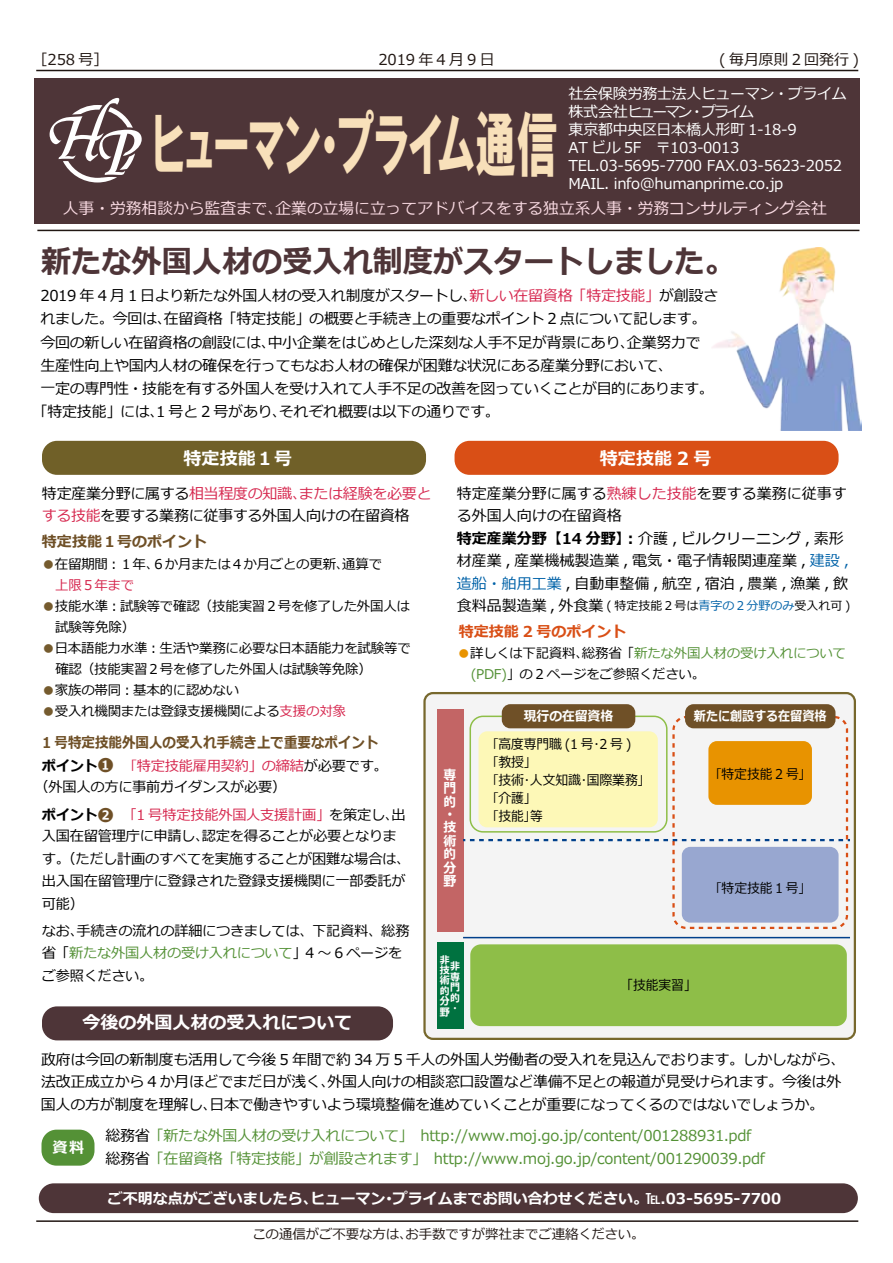
<style>
.page{position:relative;width:893px;height:1263px;background:#fff}
.page>*{position:absolute;margin:0;border:0;box-sizing:border-box;transform-origin:0 0}
.t1{font:72px "HGP Soei Kakugothic UB";color:#f8e0ba;scale:.58 1}
.t2{font:700 31.5px "Meiryo";color:#4e3538;scale:.96 1}
.t3{font:700 18px "Meiryo";color:#fff}
.t4{font:15.75px "Meiryo";color:#fadbe3}
.t5{font:15px/22.5px "Meiryo";letter-spacing:-.02em;color:#000}
.t6{font:15px/22.5px "Meiryo";letter-spacing:-.02em;color:#549136}
.t7{font:15px/18px "Meiryo";letter-spacing:-.02em;color:#fff}
.t8{font:15px/22.5px "Meiryo";color:#000}
.t9{font:700 15px "Meiryo";color:#fff}
.t10{font:700 15px "Meiryo";color:#6f5027;scale:.9 1}
.t11{font:15px "Meiryo";letter-spacing:-.005em;color:#211713}
.t12{font:700 15px "Meiryo";color:#6f5027}
.t13{font:700 15px "Meiryo";color:#d94f16}
.t14{font:15px "Meiryo";letter-spacing:.205em;color:#211713}
.t15{font:14.25px/22.2px "Meiryo";letter-spacing:-.02em;color:#000}
.t16{font:13.5px/21px "Meiryo";letter-spacing:-.02em;color:#000}
.t17{font:13.5px/18px "Meiryo";letter-spacing:-.02em;color:#000;scale:.95 1}
.t18{font:13.5px "Meiryo";letter-spacing:-.015em;color:#211713}
.t19{font:700 13.5px/13.2px "Meiryo";letter-spacing:-.005em;color:#fff;scale:.95 1}
.t20{font:700 13.5px "Meiryo";letter-spacing:-.005em;color:#fff;scale:.9 1}
.t21{font:12px "Meiryo";color:#000}
.t22{font:700 10.5px/10.4px "Meiryo";color:#fff;text-align:justify;scale:.95 1}
.s1{color:#d6284f}
.s2{color:#755b2e}
.s3{font-weight:700}
.s4{font-weight:700;font-size:16.5px;color:#6f5027}
.s5{color:#549136}
.s6{color:#0062a8}
.s7{font-size:15px}
.s8{color:#e89300}
.s9{color:#000}
</style>
<div class="page">
<hr style="left:36px;top:1220px;width:822px;height:2px;background:#211713">
<div style="left:34px;top:78px;width:826px;height:145px;background:#4e3538"></div>
<hr style="left:37px;top:230px;width:822px;height:1px;background:#211713">
<hr style="left:36px;top:70px;width:822px;height:1px;background:#211713">
<svg style="left:50px;top:98px;width:92px;height:84px"></svg>
<div style="left:39px;top:1183px;width:819px;height:30px;background:#4e3538;border-radius:15px"></div>
<img style="left:712px;top:247px;width:149px;height:183px">
<div style="left:42px;top:1006px;width:351px;height:34px;background:#4e3538;border-radius:15px"></div>
<div style="left:42px;top:441px;width:384px;height:34px;background:#706028;border-radius:15px"></div>
<div style="left:454px;top:441px;width:384px;height:34px;background:#d94f16;border-radius:15px"></div>
<div style="left:42px;top:1130px;width:52px;height:36px;background:#549136;border-radius:15px"></div>
<div style="left:424px;top:693px;width:431px;height:346px;background:#f4f4f4;border-radius:9px"></div>
<div style="left:423px;top:692px;width:433px;height:348px;border:2px solid #77682d;border-radius:9px"></div>
<div style="left:437px;top:710px;width:26px;height:222px;background:#c36565"></div>
<div style="left:437px;top:942px;width:26px;height:86px;background:#007240"></div>
<div style="left:470px;top:944px;width:377px;height:82px;background:#8ebe48;border-radius:11px"></div>
<div style="left:708px;top:741px;width:104px;height:64px;background:#e89300;border-radius:9px"></div>
<div style="left:682px;top:847px;width:156px;height:76px;background:#98a7d0;border-radius:9px"></div>
<div style="left:478px;top:731px;width:180px;height:96px;background:#fdf8b7;border-radius:9px"></div>
<div style="left:470px;top:716px;width:198px;height:117px;border:2px solid #8ebe48;border-radius:13px"></div>
<div style="left:672px;top:716px;width:176px;height:213px;border:2px dashed #d94f16;border-radius:13px"></div>
<svg style="left:463px;top:839px;width:387px;height:2px"></svg>
<hr style="left:463px;top:937px;width:387px;height:1px;background:#00408b">
<div style="left:502px;top:704px;width:133px;height:24px;background:#6f5027;border-radius:9px"></div>
<div style="left:685px;top:704px;width:150px;height:24px;background:#6f5027;border-radius:9px"></div>
<p class="t11" style="left:33px;top:49px;width:77px">［258 号］</p>
<p class="t14" style="left:378px;top:49px;width:118px">2019年4月9日</p>
<p class="t11" style="left:719px;top:49px;width:141px">( 毎月原則 2 回発行 )</p>
<p class="t7" style="left:568px;top:86px;width:280px">社会保険労務士法人ヒューマン・プライム株式会社ヒューマン・プライム<br>東京都中央区日本橋人形町 1-18-9<br>AT ビル 5F　〒103-0013<br>TEL.03-5695-7700 FAX.03-5623-2052</p>
<h1 class="t1" style="left:153px;top:108px;width:700px">ヒューマン・プライム通信</h1>
<p class="t7" style="left:568px;top:176px;width:216px">MAIL. info@humanprime.co.jp</p>
<p class="t4" style="left:63px;top:198px;width:765px">人事・労務相談から監査まで､企業の立場に立ってアドバイスをする独立系人事・労務コンサルティング会社</p>
<h2 class="t2" style="left:41px;top:239px;width:724px">新たな外国人材の受入れ制度がスタートしました。</h2>
<p class="t5" style="left:40px;top:285px;width:679px">2019 年 4 月 1 日より新たな外国人材の受入れ制度がスタートし､<span class="s1">新しい在留資格「特定技能」</span>が創設さ</p>
<p class="t5" style="left:40px;top:309px;width:667px">れました。今回は､在留資格「特定技能」の概要と手続き上の重要なポイント 2 点について記します。</p>
<p class="t5" style="left:40px;top:332px;width:662px">今回の新しい在留資格の創設には､中小企業をはじめとした深刻な人手不足が背景にあり､企業努力で</p>
<p class="t5" style="left:40px;top:355px;width:626px">生産性向上や国内人材の確保を行ってもなお人材の確保が困難な状況にある産業分野において､</p>
<p class="t5" style="left:40px;top:378px;width:675px">一定の専門性・技能を有する外国人を受け入れて人手不足の改善を図っていくことが目的にあります。</p>
<p class="t5" style="left:33px;top:402px;width:468px">「特定技能」には､1 号と 2 号があり､それぞれ概要は以下の通りです。</p>
<p class="t3" style="left:184px;top:445px;width:110px">特定技能１号</p>
<p class="t3" style="left:600px;top:445px;width:113px">特定技能 2 号</p>
<p class="t5" style="left:42px;top:483px;width:391px">特定産業分野に属する<span class="s1">相当程度の知識､または経験を必要とする技能</span>を要する業務に従事する外国人向けの在留資格</p>
<p class="t16" style="left:55px;top:554px;width:328px;text-indent:-14px"><span class="s2">●</span>在留期間︓１年､６か月または４か月ごとの更新､通算で<span class="s1">上限５年まで</span></p>
<p class="t16" style="left:42px;top:597px;width:370px"><span class="s2">●</span>技能水準︓試験等で確認（技能実習２号を修了した外国人は　試験等免除）</p>
<p class="t16" style="left:42px;top:639px;width:371px"><span class="s2">●</span>日本語能力水準︓生活や業務に必要な日本語能力を試験等で　確認（技能実習２号を修了した外国人は試験等免除）</p>
<p class="t16" style="left:42px;top:681px;width:199px"><span class="s2">●</span>家族の帯同︓基本的に認めない</p>
<p class="t16" style="left:42px;top:702px;width:306px"><span class="s2">●</span>受入れ機関または登録支援機関による<span class="s1">支援の対象</span></p>
<p class="t12" style="left:42px;top:531px;width:166px">特定技能１号のポイント</p>
<p class="t10" style="left:42px;top:732px;width:375px">1 号特定技能外国人の受入れ手続き上で重要なポイント</p>
<p class="t15" style="left:35px;top:755px;width:355px;line-height:21.3px;text-indent:7px"><span class="s3">ポイント</span><span class="s4">❶　</span><span class="s1">｢特定技能雇用契約」の締結</span>が必要です。（外国人の方に事前ガイダンスが必要）</p>
<p class="t15" style="left:42px;top:804px;width:365px"><span class="s3">ポイント</span><span class="s4">❷　</span><span class="s1">「1 号特定技能外国人支援計画」</span>を策定し､出入国在留管理庁に申請し､認定を得ることが必要となります。（ただし計画のすべてを実施することが困難な場合は､出入国在留管理庁に登録された登録支援機関に一部委託が可能）</p>
<p class="t15" style="left:42px;top:920px;width:369px">なお､手続きの流れの詳細につきましては、下記資料、総務省「<span class="s5">新たな外国人材の受け入れについて</span>」4 ～ 6 ページをご参照ください。</p>
<p class="t3" style="left:82px;top:1009px;width:271px">今後の外国人材の受入れについて</p>
<p class="t8" style="left:457px;top:483px;width:394px">特定産業分野に属する<span class="s1">熟練した技能</span>を要する業務に従事する外国人向けの在留資格<br><span class="s3">特定産業分野【14 分野】︓</span>介護 , ビルクリーニング , 素形材産業 , 産業機械製造業 , 電気・電子情報関連産業 , <span class="s6">建設 ,造船・舶用工業</span> , 自動車整備 , 航空 , 宿泊 , 農業 , 漁業 , 飲</p>
<p class="t21" style="left:457px;top:597px;width:395px"><span class="s7">食料品製造業 , 外食業</span> ( 特定技能２号は<span class="s6">青字の２分野のみ</span>受入れ可 )</p>
<p class="t13" style="left:459px;top:621px;width:169px">特定技能 2 号のポイント</p>
<p class="t16" style="left:457px;top:643px;width:390px"><span class="s8">●</span>詳しくは下記資料､総務省「<span class="s5">新たな外国人材の受け入れについて　(PDF)</span>」の 2 ページをご参照ください。</p>
<p class="t19" style="left:444px;top:769px;width:15px">専門的･技術的分野</p>
<p class="t22" style="left:440px;top:955px;width:12px">非技術的分野</p>
<p class="t22" style="left:450px;top:962px;width:12px">非専門的・</p>
<p class="t19" style="left:524px;top:710px;width:96px">現行の在留資格</p>
<p class="t20" style="left:694px;top:706px;width:149px">新たに創設する在留資格</p>
<p class="t17" style="left:492px;top:736px;width:161px">｢高度専門職 (1 号･2 号 )<br>｢教授｣<br>｢技術･人文知識･国際業務｣｢介護｣<br>｢技能｣等</p>
<p class="t17" style="left:715px;top:766px;width:96px">｢特定技能 2 号｣</p>
<p class="t17" style="left:715px;top:879px;width:96px">｢特定技能 1 号｣</p>
<p class="t17" style="left:620px;top:976px;width:82px">「技能実習」</p>
<p class="t5" style="left:41px;top:1049px;width:802px">政府は今回の新制度も活用して今後 5 年間で約 34 万 5 千人の外国人労働者の受入れを見込んでおります。しかしながら､法改正成立から 4 か月ほどでまだ日が浅く､外国人向けの相談窓口設置など準備不足との報道が見受けられます。今後は外国人の方が制度を理解し､日本で働きやすいよう環境整備を進めていくことが重要になってくるのではないでしょうか。</p>
<p class="t6" style="left:41px;top:1125px;width:725px"><span class="s9">　　　　 総務省</span>「新たな外国人材の受け入れについて」　http://www.moj.go.jp/content/001288931.pdf<span class="s9">　　　　 総務省</span>「在留資格「特定技能」が創設されます」　http://www.moj.go.jp/content/001290039.pdf</p>
<p class="t9" style="left:52px;top:1137px;width:33px">資料</p>
<p class="t9" style="left:108px;top:1187px;width:675px">ご不明な点がございましたら､ヒューマン･プライムまでお問い合わせください。℡.03-5695-7700</p>
<p class="t18" style="left:252px;top:1225px;width:394px">この通信がご不要な方は､お手数ですが弊社までご連絡ください。</p>
</div>
